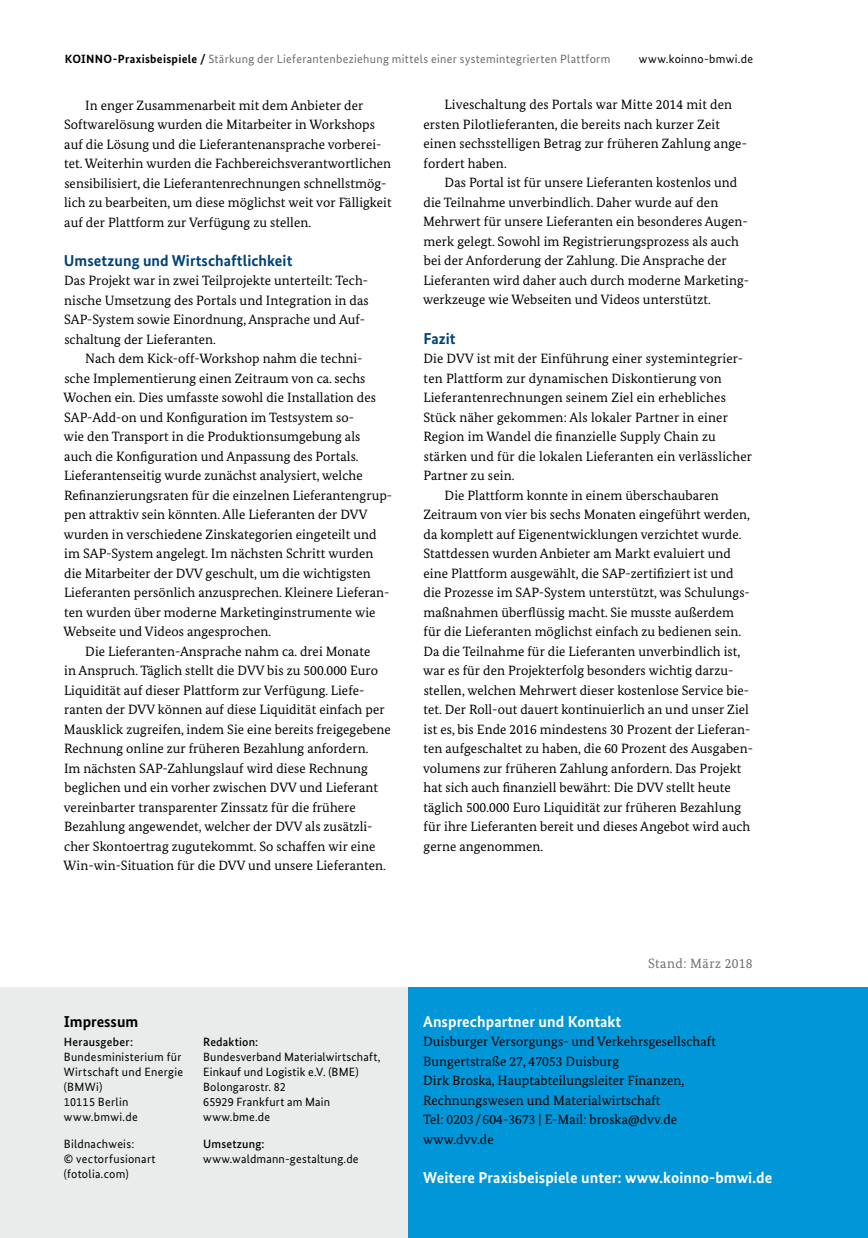
<style>
.page{position:relative;width:868px;height:1238px;background:#fff}
.page>*{position:absolute;margin:0;border:0;box-sizing:border-box;transform-origin:0 0}
.t1{font:700 15.75px "Bundes Sans";letter-spacing:.005em;color:#fff}
.t2{font:700 15.75px "Bundes Sans";letter-spacing:.005em;color:#004376}
.t3{font:700 15.75px "Bundes Sans";color:#000}
.t4{font:13.5px/19.5px "Bundes Serif";letter-spacing:.005em;color:#000}
.t5{font:13.5px "Bundes Serif";letter-spacing:.035em;color:#6e6e6e}
.t6{font:12px/15px "Bundes Sans";letter-spacing:.02em;color:#000}
.t7{font:12px "Bundes Sans";letter-spacing:.025em;color:#6e6e6e}
.t8{font:500 12px "Bundes Sans";letter-spacing:.015em;color:#000}
.t9{font:700 12px "Bundes Sans";color:#000}
.s1{font-weight:700;color:#000}
</style>
<div class="page">
<div style="left:0;top:987px;width:408px;height:250px;background:#eaebeb"></div>
<div style="left:408px;top:987px;width:459px;height:250px;background:#0096d7"></div>
<p class="t9" style="left:65px;top:52px;width:17px">KOINNO</p>
<p class="t7" style="left:113px;top:52px;width:499px"><span class="s1">-Praxisbeispiele /</span> Stärkung der Lieferantenbeziehung mittels einer systemintegrierten Plattform</p>
<p class="t4" style="left:64px;top:95px;width:329px;text-indent:21px">In enger Zusammenarbeit mit dem Anbieter der Softwarelösung wurden die Mitarbeiter in Workshops auf die Lösung und die Lieferantenansprache vorberei&shy;tet. Weiterhin wurden die Fachbereichsverantwortlichen sensibilisiert, die Lieferantenrechnungen schnellstmög&shy;lich zu bearbeiten, um diese möglichst weit vor Fälligkeit auf der Plattform zur Verfügung zu stellen.</p>
<p class="t2" style="left:64px;top:250px;width:230px">Umsetzung und Wirtschaftlichkeit</p>
<p class="t4" style="left:64px;top:270px;width:306px">Das Projekt war in zwei Teilprojekte unterteilt: Tech&shy;nische Umsetzung des Portals und Integration in das SAP-System sowie Einordnung, Ansprache und Auf&shy;schaltung der Lieferanten.</p>
<p class="t4" style="left:85px;top:348px;width:279px">Nach dem Kick-off-Workshop nahm die techni-</p>
<p class="t4" style="left:64px;top:368px;width:302px">sche Implementierung einen Zeitraum von ca. sechs</p>
<p class="t4" style="left:64px;top:387px;width:314px">Wochen ein. Dies umfasste sowohl die Installation des</p>
<p class="t4" style="left:64px;top:407px;width:291px">SAP-Add-on und Konfiguration im Testsystem so-</p>
<p class="t4" style="left:64px;top:426px;width:298px">wie den Transport in die Produktionsumgebung als</p>
<p class="t4" style="left:64px;top:446px;width:296px">auch die Konfiguration und Anpassung des Portals.</p>
<p class="t4" style="left:64px;top:465px;width:300px">Lieferantenseitig wurde zunächst analysiert, welche</p>
<p class="t4" style="left:64px;top:485px;width:330px">Refinanzierungsraten für die einzelnen Lieferantengrup-</p>
<p class="t4" style="left:64px;top:504px;width:305px">pen attraktiv sein könnten. Alle Lieferanten der DVV</p>
<p class="t4" style="left:64px;top:524px;width:314px">wurden in verschiedene Zinskategorien eingeteilt und</p>
<p class="t4" style="left:64px;top:543px;width:310px">im SAP-System angelegt. Im nächsten Schritt wurden</p>
<p class="t4" style="left:64px;top:563px;width:308px">die Mitarbeiter der DVV geschult, um die wichtigsten</p>
<p class="t4" style="left:64px;top:582px;width:327px">Lieferanten persönlich anzusprechen. Kleinere Lieferan-</p>
<p class="t4" style="left:64px;top:602px;width:313px">ten wurden über moderne Marketinginstrumente wie</p>
<p class="t4" style="left:64px;top:621px;width:209px">Webseite und Videos angesprochen.</p>
<p class="t4" style="left:85px;top:641px;width:286px">Die Lieferanten-Ansprache nahm ca. drei Monate</p>
<p class="t4" style="left:64px;top:660px;width:315px">in Anspruch. Täglich stellt die DVV bis zu 500.000 Euro</p>
<p class="t4" style="left:64px;top:680px;width:302px">Liquidität auf dieser Plattform zur Verfügung. Liefe-</p>
<p class="t4" style="left:64px;top:699px;width:322px">ranten der DVV können auf diese Liquidität einfach per</p>
<p class="t4" style="left:64px;top:719px;width:328px">Mausklick zugreifen, indem Sie eine bereits freigegebene</p>
<p class="t4" style="left:64px;top:738px;width:306px">Rechnung online zur früheren Bezahlung anfordern.</p>
<p class="t4" style="left:64px;top:758px;width:305px">Im nächsten SAP-Zahlungslauf wird diese Rechnung</p>
<p class="t4" style="left:64px;top:777px;width:315px">beglichen und ein vorher zwischen DVV und Lieferant</p>
<p class="t4" style="left:64px;top:797px;width:293px">vereinbarter transparenter Zinssatz für die frühere</p>
<p class="t4" style="left:64px;top:816px;width:310px">Bezahlung angewendet, welcher der DVV als zusätzli-</p>
<p class="t4" style="left:64px;top:836px;width:313px">cher Skontoertrag zugutekommt. So schaffen wir eine</p>
<p class="t4" style="left:64px;top:855px;width:323px">Win-win-Situation für die DVV und unsere Lieferanten.</p>
<p class="t6" style="left:638px;top:52px;width:116px">www.koinno-bmwi.de</p>
<p class="t4" style="left:423px;top:95px;width:325px;text-indent:21px">Liveschaltung des Portals war Mitte 2014 mit den ersten Pilotlieferanten, die bereits nach kurzer Zeit einen sechsstelligen Betrag zur früheren Zahlung ange&shy;fordert haben.</p>
<p class="t4" style="left:423px;top:173px;width:327px;text-indent:21px">Das Portal ist für unsere Lieferanten kostenlos und die Teilnahme unverbindlich. Daher wurde auf den Mehrwert für unsere Lieferanten ein besonderes Augen&shy;merk gelegt. Sowohl im Registrierungsprozess als auch bei der Anforderung der Zahlung. Die Ansprache der Lieferanten wird daher auch durch moderne Marketing&shy;werkzeuge wie Webseiten und Videos unterstützt.</p>
<p class="t2" style="left:423px;top:328px;width:34px">Fazit</p>
<p class="t4" style="left:423px;top:348px;width:319px">Die DVV ist mit der Einführung einer systemintegrier-</p>
<p class="t4" style="left:423px;top:368px;width:300px">ten Plattform zur dynamischen Diskontierung von</p>
<p class="t4" style="left:423px;top:387px;width:304px">Lieferantenrechnungen seinem Ziel ein erhebliches</p>
<p class="t4" style="left:423px;top:407px;width:306px">Stück näher gekommen: Als lokaler Partner in einer</p>
<p class="t4" style="left:423px;top:426px;width:294px">Region im Wandel die finanzielle Supply Chain zu</p>
<p class="t4" style="left:423px;top:446px;width:330px">stärken und für die lokalen Lieferanten ein verlässlicher</p>
<p class="t4" style="left:423px;top:465px;width:93px">Partner zu sein.</p>
<p class="t4" style="left:444px;top:485px;width:275px">Die Plattform konnte in einem überschaubaren</p>
<p class="t4" style="left:423px;top:504px;width:328px">Zeitraum von vier bis sechs Monaten eingeführt werden,</p>
<p class="t4" style="left:423px;top:524px;width:319px">da komplett auf Eigenentwicklungen verzichtet wurde.</p>
<p class="t4" style="left:423px;top:543px;width:309px">Stattdessen wurden Anbieter am Markt evaluiert und</p>
<p class="t4" style="left:423px;top:563px;width:311px">eine Plattform ausgewählt, die SAP-zertifiziert ist und</p>
<p class="t4" style="left:423px;top:582px;width:328px">die Prozesse im SAP-System unterstützt, was Schulungs-</p>
<p class="t4" style="left:423px;top:602px;width:312px">maßnahmen überflüssig macht. Sie musste außerdem</p>
<p class="t4" style="left:423px;top:621px;width:319px">für die Lieferanten möglichst einfach zu bedienen sein.</p>
<p class="t4" style="left:423px;top:641px;width:318px">Da die Teilnahme für die Lieferanten unverbindlich ist,</p>
<p class="t4" style="left:423px;top:660px;width:311px">war es für den Projekterfolg besonders wichtig darzu-</p>
<p class="t4" style="left:423px;top:680px;width:327px">stellen, welchen Mehrwert dieser kostenlose Service bie-</p>
<p class="t4" style="left:423px;top:699px;width:327px">tet. Der Roll-out dauert kontinuierlich an und unser Ziel</p>
<p class="t4" style="left:423px;top:719px;width:328px">ist es, bis Ende 2016 mindestens 30 Prozent der Lieferan-</p>
<p class="t4" style="left:423px;top:738px;width:331px">ten aufgeschaltet zu haben, die 60 Prozent des Ausgaben-</p>
<p class="t4" style="left:423px;top:758px;width:320px">volumens zur früheren Zahlung anfordern. Das Projekt</p>
<p class="t4" style="left:423px;top:777px;width:309px">hat sich auch finanziell bewährt: Die DVV stellt heute</p>
<p class="t4" style="left:423px;top:797px;width:319px">täglich 500.000 Euro Liquidität zur früheren Bezahlung</p>
<p class="t4" style="left:423px;top:816px;width:328px">für ihre Lieferanten bereit und dieses Angebot wird auch</p>
<p class="t4" style="left:423px;top:836px;width:121px">gerne angenommen.</p>
<p class="t5" style="left:648px;top:955px;width:106px">Stand: März 2018</p>
<p class="t3" style="left:64px;top:1011px;width:76px">Impressum</p>
<p class="t1" style="left:423px;top:1011px;width:200px">Ansprechpartner und Kontakt</p>
<p class="t4" style="left:423px;top:1031px;width:294px">Duisburger Versorgungs- und Verkehrsgesellschaft Bungertstraße 27, 47053 Duisburg<br>Dirk Broska, Hauptabteilungsleiter Finanzen, Rechnungswesen und Materialwirtschaft<br>Tel: 0203/604-3673 | E-Mail: broska@dvv.de www.dvv.de</p>
<p class="t1" style="left:423px;top:1167px;width:350px">Weitere Praxisbeispiele unter: www.koinno-bmwi.de</p>
<p class="t8" style="left:203px;top:1033px;width:57px">Redaktion:</p>
<p class="t6" style="left:203px;top:1048px;width:179px">Bundesverband Materialwirtschaft,<br>Einkauf und Logistik e.V. (BME)<br>Bolongarostr. 82<br>65929 Frankfurt am Main www.bme.de</p>
<p class="t8" style="left:203px;top:1136px;width:63px">Umsetzung:</p>
<p class="t6" style="left:203px;top:1151px;width:157px">www.waldmann-gestaltung.de</p>
<p class="t8" style="left:64px;top:1033px;width:71px">Herausgeber:</p>
<p class="t6" style="left:64px;top:1048px;width:121px">Bundesministerium für<br>Wirtschaft und Energie (BMWi)<br>10115 Berlin www.bmwi.de</p>
<p class="t6" style="left:64px;top:1136px;width:93px">Bildnachweis:<br>© vectorfusionart (fotolia.com)</p>
</div>
